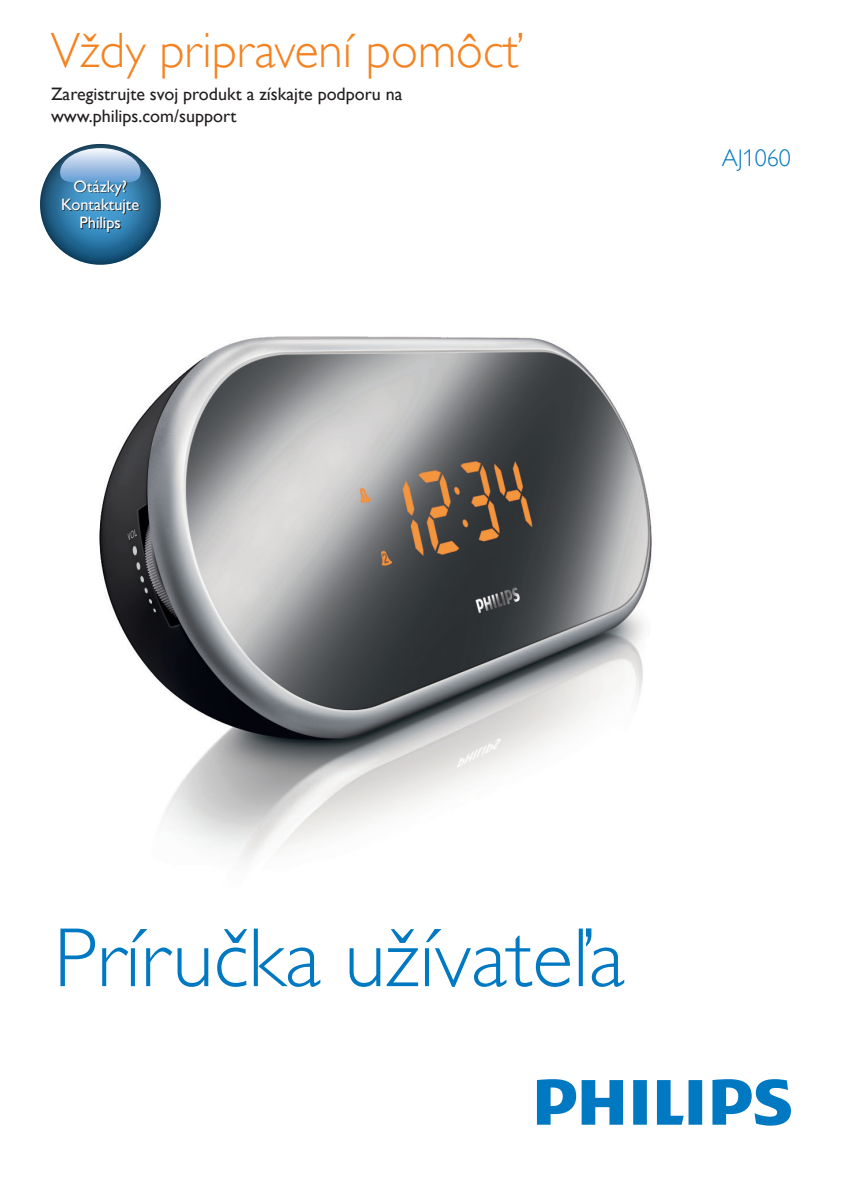
<style>
.page{position:relative;width:842px;height:1191px;background:#fff}
.page>*{position:absolute;margin:0;border:0;box-sizing:border-box;transform-origin:0 0}
.t1{font:84.4px "Gill Sans Alt One WGL Light";color:#0079c2}
.t2{font:49.6px "Gill Sans Alt One WGL Light";color:#f58220}
.t3{font:24px "Gill Sans Alt One WGL Light";color:#0079c2}
.t4{font:18px "Gill Sans Alt One WGL";color:#231f20}
.t5{font:16.4px/18px "Gill Sans Alt One WGL";letter-spacing:-.005em;color:#fff;text-align:center}
</style>
<div class="page">
<svg style="left:537px;top:1079px;width:254px;height:46px"></svg>
<svg style="left:40px;top:144px;width:121px;height:121px;background:#225f85"></svg>
<svg style="left:60px;top:148px;width:81px;height:38px;background:#9cbbd9"></svg>
<svg style="left:63px;top:181px;width:76px;height:51px;background:#397ca6"></svg>
<img style="left:99px;top:336px;width:553px;height:526px">
<h2 class="t2" style="left:51px;top:18px;width:474px">Vždy pripravení pomôcť</h2>
<p class="t4" style="left:51px;top:81px;width:353px">Zaregistrujte svoj produkt a získajte podporu na</p>
<p class="t4" style="left:51px;top:103px;width:187px">www.philips.com/support</p>
<p class="t5" style="left:61px;top:177px;width:80px">Otázky?<br>Kontaktujte<br>Philips</p>
<h3 class="t3" style="left:722px;top:142px;width:70px">AJ1060</h3>
<h1 class="t1" style="left:54px;top:902px;width:572px">Príručka užívateľa</h1>
</div>
